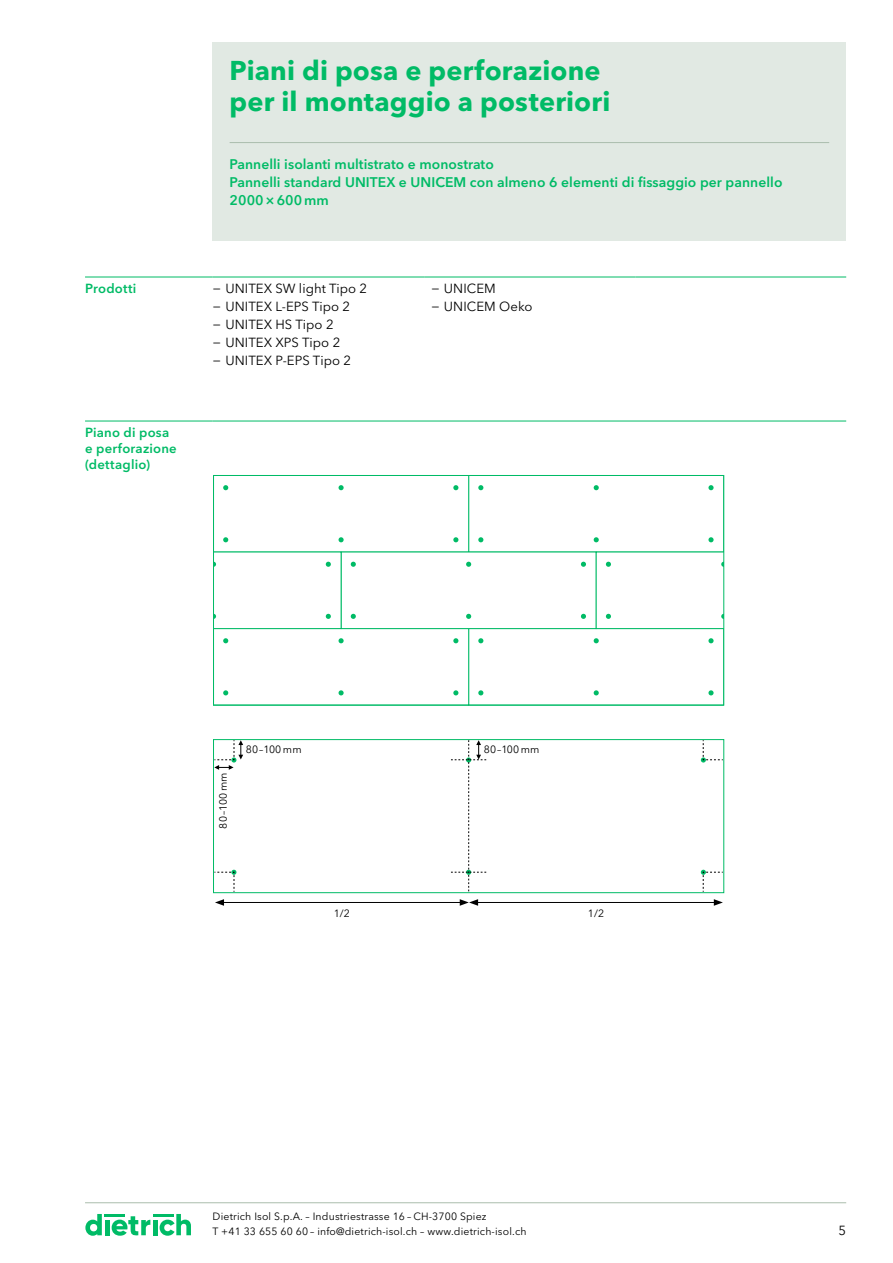
<style>
.page{position:relative;width:893px;height:1263px;background:#fff}
.page>*{position:absolute;margin:0;border:0;box-sizing:border-box;transform-origin:0 0}
.t1{font:700 27px/31.5px "Avenir Next W1 G";letter-spacing:.005em;color:#0b6}
.t2{font:600 13.8px/18px "Avenir Next W1 G";letter-spacing:.005em;color:#0b6}
.t3{font:13.2px/18px "Avenir Next W1 G";letter-spacing:.005em;color:#000}
.t4{font:600 13.2px/15.8px "Avenir Next W1 G";letter-spacing:.015em;color:#0b6}
.t5{font:10.5px/14.4px "Avenir Next W1 G";letter-spacing:.015em;color:#000}
</style>
<div class="page">
<div style="left:213px;top:43px;width:633px;height:198px;background:#e1e9e3"></div>
<hr style="left:85px;top:1202px;width:761px;height:1px;background:#aabdad">
<svg style="left:85px;top:1214px;width:17px;height:21px"></svg>
<svg style="left:160px;top:1214px;width:31px;height:21px"></svg>
<hr style="left:153px;top:1220px;width:4px;height:15px;background:#0b6">
<hr style="left:153px;top:1214px;width:20px;height:2px;background:#0b6">
<hr style="left:105px;top:1220px;width:4px;height:15px;background:#0b6">
<hr style="left:105px;top:1214px;width:20px;height:2px;background:#0b6">
<svg style="left:112px;top:1216px;width:38px;height:19px"></svg>
<div style="left:213px;top:739px;width:511px;height:154px;border:1px solid #0b6"></div>
<svg style="left:478px;top:485px;width:5px;height:5px"></svg>
<svg style="left:708px;top:485px;width:6px;height:5px"></svg>
<svg style="left:478px;top:537px;width:5px;height:5px"></svg>
<svg style="left:708px;top:537px;width:6px;height:5px"></svg>
<svg style="left:594px;top:485px;width:5px;height:5px"></svg>
<svg style="left:594px;top:537px;width:5px;height:5px"></svg>
<svg style="left:223px;top:485px;width:5px;height:5px"></svg>
<svg style="left:453px;top:485px;width:5px;height:5px"></svg>
<svg style="left:223px;top:537px;width:5px;height:5px"></svg>
<svg style="left:453px;top:537px;width:5px;height:5px"></svg>
<svg style="left:339px;top:485px;width:5px;height:5px"></svg>
<svg style="left:339px;top:537px;width:5px;height:5px"></svg>
<svg style="left:478px;top:638px;width:5px;height:5px"></svg>
<svg style="left:708px;top:638px;width:6px;height:5px"></svg>
<svg style="left:478px;top:690px;width:5px;height:5px"></svg>
<svg style="left:708px;top:690px;width:6px;height:5px"></svg>
<svg style="left:594px;top:638px;width:5px;height:5px"></svg>
<svg style="left:594px;top:690px;width:5px;height:5px"></svg>
<div style="left:213px;top:628px;width:256px;height:77px;border:1px solid #0b6"></div>
<svg style="left:223px;top:638px;width:5px;height:5px"></svg>
<svg style="left:453px;top:638px;width:5px;height:5px"></svg>
<svg style="left:223px;top:690px;width:5px;height:5px"></svg>
<svg style="left:453px;top:690px;width:5px;height:5px"></svg>
<svg style="left:339px;top:638px;width:5px;height:5px"></svg>
<svg style="left:339px;top:690px;width:5px;height:5px"></svg>
<div style="left:341px;top:552px;width:255px;height:77px;border:1px solid #0b6"></div>
<svg style="left:351px;top:562px;width:5px;height:5px"></svg>
<svg style="left:581px;top:562px;width:5px;height:5px"></svg>
<svg style="left:351px;top:614px;width:5px;height:5px"></svg>
<svg style="left:581px;top:614px;width:5px;height:5px"></svg>
<svg style="left:466px;top:562px;width:5px;height:5px"></svg>
<svg style="left:466px;top:614px;width:5px;height:5px"></svg>
<svg style="left:596px;top:552px;width:126px;height:77px"></svg>
<svg style="left:215px;top:552px;width:126px;height:77px"></svg>
<div style="left:213px;top:475px;width:511px;height:230px;border:1px solid #0b6"></div>
<hr style="left:222px;top:902px;width:240px;height:1px;background:#000">
<svg style="left:215px;top:899px;width:9px;height:7px"></svg>
<hr style="left:476px;top:902px;width:240px;height:1px;background:#000">
<svg style="left:714px;top:899px;width:9px;height:7px"></svg>
<svg style="left:460px;top:899px;width:18px;height:7px"></svg>
<svg style="left:214px;top:870px;width:22px;height:22px"></svg>
<svg style="left:701px;top:740px;width:22px;height:22px"></svg>
<svg style="left:701px;top:870px;width:22px;height:22px"></svg>
<hr style="left:230px;top:142px;width:599px;height:1px;background:#aabdad">
<hr style="left:85px;top:277px;width:128px;height:1px;background:#0b6">
<hr style="left:213px;top:277px;width:212px;height:1px;background:#0b6">
<hr style="left:425px;top:277px;width:210px;height:1px;background:#0b6">
<hr style="left:635px;top:277px;width:211px;height:1px;background:#0b6">
<svg style="left:214px;top:740px;width:29px;height:30px"></svg>
<svg style="left:451px;top:740px;width:35px;height:151px"></svg>
<hr style="left:85px;top:421px;width:128px;height:1px;background:#0b6">
<hr style="left:213px;top:421px;width:633px;height:1px;background:#0b6">
<h1 class="t1" style="left:230px;top:52px;width:382px">Piani di posa e perforazione per il montaggio a posteriori</h1>
<h2 class="t2" style="left:230px;top:154px;width:554px">Pannelli isolanti multistrato e monostrato<br>Pannelli standard UNITEX e UNICEM con almeno 6 elementi di fissaggio per pannello<br>2000×600mm</h2>
<p class="t4" style="left:85px;top:280px;width:53px">Prodotti</p>
<p class="t3" style="left:213px;top:278px;width:156px">− UNITEX SW light Tipo 2 − UNITEX L-EPS Tipo 2<br>− UNITEX HS Tipo 2<br>− UNITEX XPS Tipo 2<br>− UNITEX P-EPS Tipo 2</p>
<p class="t3" style="left:431px;top:278px;width:103px">− UNICEM<br>− UNICEM Oeko</p>
<p class="t4" style="left:85px;top:424px;width:93px">Piano di posa e perforazione (dettaglio)</p>
<p class="t5" style="left:215px;top:828px;width:57px;rotate:-90deg">80–100 mm</p>
<p class="t5" style="left:246px;top:741px;width:57px">80–100 mm</p>
<p class="t5" style="left:484px;top:741px;width:57px">80–100 mm</p>
<p class="t5" style="left:334px;top:905px;width:18px">1/2</p>
<p class="t5" style="left:588px;top:905px;width:18px">1/2</p>
<p class="t5" style="left:213px;top:1208px;width:315px">Dietrich Isol S.p.A. – Industriestrasse 16 – CH-3700 Spiez<br>T +41 33 655 60 60 – info@dietrich-isol.ch – www.dietrich-isol.ch</p>
<p class="t3" style="left:839px;top:1220px;width:9px">5</p>
</div>
